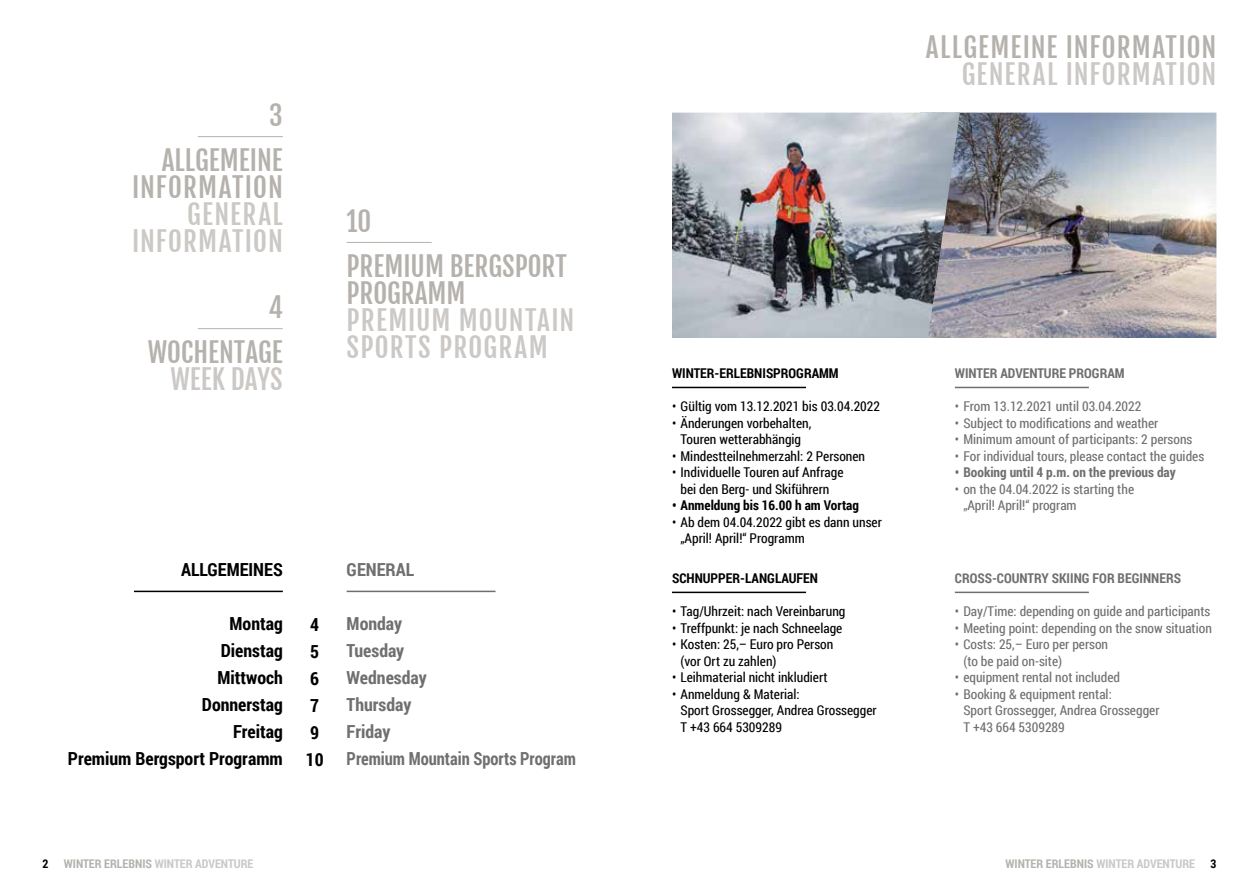
<style>
.page{position:relative;width:1259px;height:893px;background:#fff}
.page>*{position:absolute;margin:0;border:0;box-sizing:border-box;transform-origin:0 0}
.t1{font:27px/27px "Fjalla One";letter-spacing:.04em;color:#cbc8c5;text-align:right}
.t2{font:27px/45px "Fjalla One";color:#b5b2ae;text-align:right}
.t3{font:27px "Fjalla One";letter-spacing:.04em;color:#b5b2ae}
.t4{font:27px "Fjalla One";color:#cbc8c5}
.t5{font:700 18px/27px "Roboto Condensed";color:#000;text-align:right}
.t6{font:700 18px/27px "Roboto Condensed";color:#706f6f}
.t7{font:13.5px/16.5px "Roboto Condensed";color:#706f6f}
.t8{font:13.5px/16.5px "Roboto Condensed";color:#000}
.t9{font:700 13.5px "Roboto Condensed";color:#706f6f}
.t10{font:700 13.5px "Roboto Condensed";color:#000}
.t11{font:700 12px "Roboto Condensed";color:#cbc8c5}
.t12{font:700 12px "Roboto Condensed";color:#000}
.s1{color:#b5b2ae}
</style>
<div class="page">
<img style="left:959px;top:113px;width:257px;height:225px">
<img style="left:672px;top:113px;width:287px;height:225px">
<hr style="left:672px;top:387px;width:134px;height:1px;background:#000">
<hr style="left:672px;top:592px;width:134px;height:1px;background:#000">
<hr style="left:955px;top:387px;width:134px;height:1px;background:#706f6f">
<hr style="left:955px;top:592px;width:134px;height:1px;background:#706f6f">
<hr style="left:198px;top:136px;width:85px;height:1px;background:#b5b2ae">
<hr style="left:198px;top:328px;width:85px;height:1px;background:#b5b2ae">
<hr style="left:347px;top:242px;width:85px;height:1px;background:#b5b2ae">
<hr style="left:134px;top:591px;width:149px;height:1px;background:#000">
<hr style="left:347px;top:591px;width:148px;height:1px;background:#706f6f">
<h1 class="t2" style="left:162px;top:93px;width:122px">3<br>ALLGEMEINE</h1>
<h1 class="t3" style="left:132px;top:171px;width:152px">INFORMATION</h1>
<h1 class="t1" style="left:132px;top:201px;width:152px">GENERAL<br>INFORMATION</h1>
<h1 class="t2" style="left:148px;top:285px;width:137px">4<br>WOCHENTAGE</h1>
<h1 class="t4" style="left:170px;top:363px;width:114px">WEEK DAYS</h1>
<h1 class="t2" style="left:347px;top:199px;width:222px;text-align:left">10<br>PREMIUM BERGSPORT</h1>
<h1 class="t2" style="left:347px;top:271px;width:120px">PROGRAMM</h1>
<h1 class="t1" style="left:347px;top:307px;width:229px;text-align:left">PREMIUM MOUNTAIN<br>SPORTS PROGRAM</h1>
<h2 class="t5" style="left:181px;top:556px;width:103px">ALLGEMEINES</h2>
<h2 class="t5" style="left:68px;top:610px;width:216px">Montag<br>Dienstag<br>Mittwoch<br>Donnerstag<br>Freitag<br>Premium Bergsport Programm</h2>
<h2 class="t5" style="left:306px;top:611px;width:19px;text-align:left">4<br>5<br>6<br>7<br>9<br>10</h2>
<h2 class="t6" style="left:347px;top:556px;width:69px">GENERAL</h2>
<h2 class="t6" style="left:347px;top:610px;width:231px">Monday<br>Tuesday<br>Wednesday<br>Thursday<br>Friday<br>Premium Mountain Sports Program</h2>
<h1 class="t3" style="left:925px;top:31px;width:292px">ALLGEMEINE INFORMATION</h1>
<h1 class="t1" style="left:961px;top:61px;width:256px">GENERAL INFORMATION</h1>
<p class="t10" style="left:672px;top:364px;width:168px">WINTER-ERLEBNISPROGRAMM</p>
<p class="t8" style="left:672px;top:398px;width:209px">• Gültig vom 13.12.2021 bis 03.04.2022</p>
<p class="t8" style="left:672px;top:414px;width:141px;text-align:center">• Änderungen vorbehalten,<br>Touren wetterabhängig</p>
<p class="t8" style="left:672px;top:447px;width:195px">• Mindestteilnehmerzahl: 2 Personen</p>
<p class="t8" style="left:672px;top:464px;width:173px;text-align:center">• Individuelle Touren auf Anfrage bei den Berg- und Skiführern</p>
<p class="t10" style="left:672px;top:496px;width:188px">• Anmeldung bis 16.00 h am Vortag</p>
<p class="t8" style="left:680px;top:513px;width:203px;text-indent:-9px">• Ab dem 04.04.2022 gibt es dann unser „April! April!“ Programm</p>
<p class="t10" style="left:672px;top:569px;width:148px">SCHNUPPER-LANGLAUFEN</p>
<p class="t8" style="left:672px;top:603px;width:175px">• Tag/Uhrzeit: nach Vereinbarung</p>
<p class="t8" style="left:672px;top:619px;width:172px">• Treffpunkt: je nach Schneelage</p>
<p class="t8" style="left:680px;top:636px;width:154px;text-indent:-9px">• Kosten: 25,– Euro pro Person (vor Ort zu zahlen)</p>
<p class="t8" style="left:672px;top:669px;width:157px">• Leihmaterial nicht inkludiert</p>
<p class="t8" style="left:680px;top:685px;width:198px;text-indent:-9px">• Anmeldung &amp; Material:<br>Sport Grossegger, Andrea Grossegger<br>T +43 664 5309289</p>
<p class="t9" style="left:955px;top:364px;width:171px">WINTER ADVENTURE PROGRAM</p>
<p class="t7" style="left:955px;top:398px;width:188px">• From 13.12.2021 until 03.04.2022</p>
<p class="t7" style="left:955px;top:414px;width:205px">• Subject to modifications and weather</p>
<p class="t7" style="left:955px;top:431px;width:239px">• Minimum amount of participants: 2 persons</p>
<p class="t7" style="left:955px;top:447px;width:251px">• For individual tours, please contact the guides</p>
<p class="t9" style="left:955px;top:463px;width:222px">• Booking until 4 p.m. on the previous day</p>
<p class="t7" style="left:963px;top:480px;width:172px;text-indent:-9px">• on the 04.04.2022 is starting the „April! April!“ program</p>
<p class="t9" style="left:955px;top:569px;width:228px">CROSS-COUNTRY SKIING FOR BEGINNERS</p>
<p class="t7" style="left:955px;top:603px;width:257px">• Day/Time: depending on guide and participants</p>
<p class="t7" style="left:955px;top:619px;width:258px">• Meeting point: depending on the snow situation</p>
<p class="t7" style="left:963px;top:636px;width:146px;text-indent:-9px">• Costs: 25,– Euro per person (to be paid on-site)</p>
<p class="t7" style="left:955px;top:669px;width:167px">• equipment rental not included</p>
<p class="t7" style="left:963px;top:685px;width:198px;text-indent:-9px">• Booking &amp; equipment rental:<br>Sport Grossegger, Andrea Grossegger<br>T +43 664 5309289</p>
<p class="t12" style="left:43px;top:855px;width:7px">2</p>
<p class="t11" style="left:64px;top:855px;width:191px"><span class="s1">WINTER ERLEBNIS</span> WINTER ADVENTURE</p>
<p class="t11" style="left:1005px;top:855px;width:191px"><span class="s1">WINTER ERLEBNIS</span> WINTER ADVENTURE</p>
<p class="t12" style="left:1210px;top:855px;width:7px">3</p>
</div>
